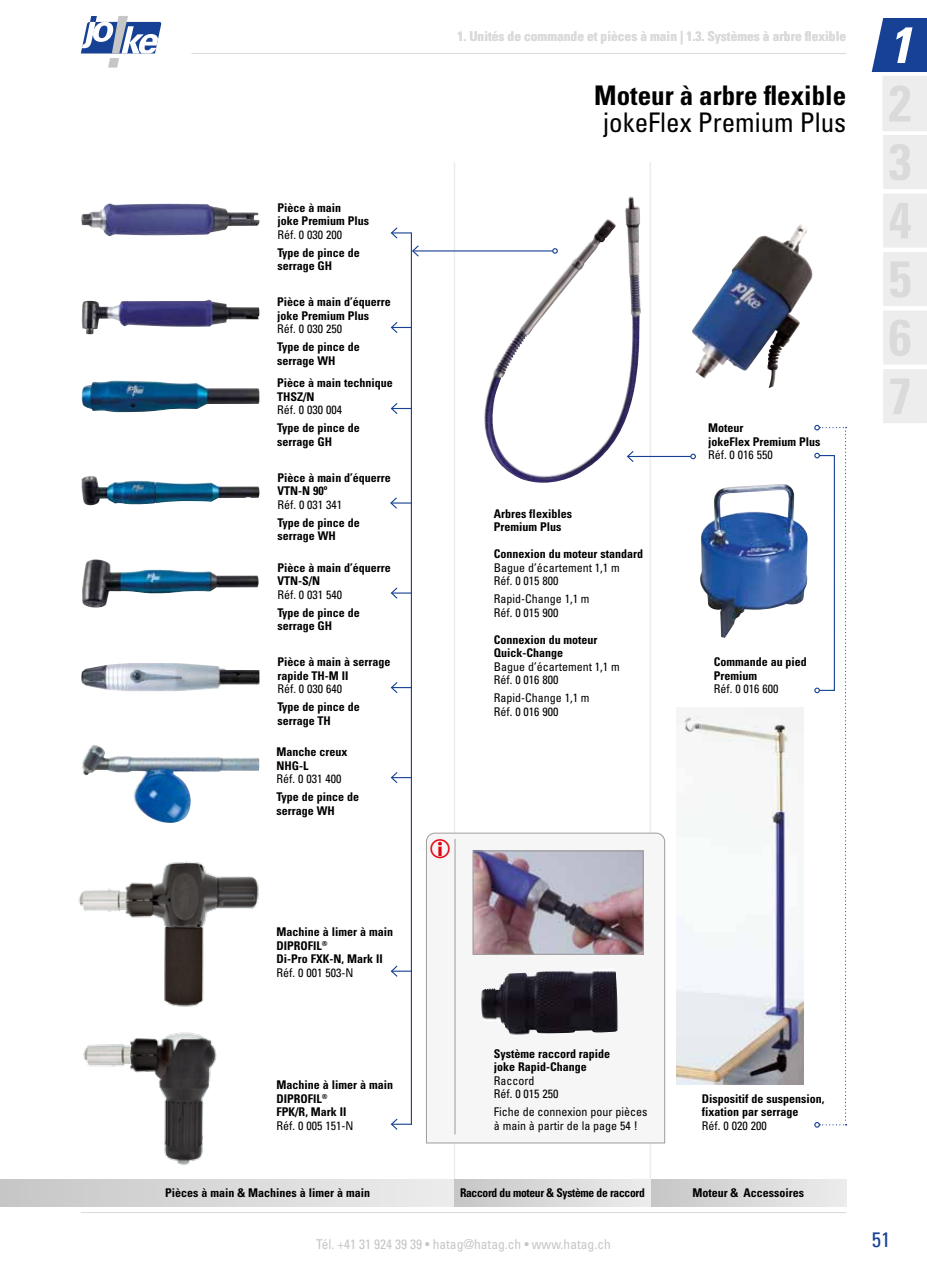
<style>
.page{position:relative;width:927px;height:1276px;background:#fff}
.page>*{position:absolute;margin:0;border:0;box-sizing:border-box;transform-origin:0 0}
.t1{font:italic 700 condensed 51px "Univers LT Pro";color:#fff}
.t2{font:700 condensed 27px "Univers LT Pro";color:#000}
.t3{font:condensed 27px "Univers LT Pro";color:#000}
.t4{font:condensed 21px "Univers LT Pro";color:#164194}
.t5{font:700 condensed 13.5px "Univers LT Pro";color:#dadada}
.t6{font:condensed 13.5px "Univers LT Pro";color:#c6c6c6}
.t7{font:700 condensed 12px/13.5px "Univers LT Pro";color:#000}
.t8{font:condensed 12px/13.5px "Univers LT Pro";color:#000}
.t9{font:700 condensed 12px "Univers LT Pro";letter-spacing:-.025em;color:#000;scale:.96 1}
</style>
<div class="page">
<hr style="left:81px;top:1212px;width:765px;height:1px;background:#dadada">
<svg style="left:81px;top:16px;width:81px;height:52px"></svg>
<hr style="left:191px;top:53px;width:655px;height:1px;background:#dadada">
<svg style="left:871px;top:18px;width:56px;height:405px"></svg>
<hr style="left:650px;top:162px;width:1px;height:1044px;background:#ededed">
<hr style="left:454px;top:162px;width:1px;height:1044px;background:#ededed">
<div style="left:426px;top:832px;width:239px;height:311px;background:#f6f6f6"></div>
<hr style="left:455px;top:839px;width:1px;height:295px;background:#9d9d9c">
<div style="left:0;top:1179px;width:454px;height:27px;background:linear-gradient(to right,#c7c6c6,#ededec)"></div>
<div style="left:650px;top:1179px;width:196px;height:27px;background:linear-gradient(to right,#c7c6c6,#ececec)"></div>
<div style="left:454px;top:1179px;width:196px;height:27px;background:linear-gradient(to right,#c7c6c6,#ececec)"></div>
<img style="left:700px;top:484px;width:108px;height:154px">
<img style="left:676px;top:708px;width:128px;height:376px">
<img style="left:483px;top:196px;width:151px;height:287px">
<img style="left:82px;top:745px;width:177px;height:78px">
<img style="left:82px;top:559px;width:177px;height:49px">
<img style="left:82px;top:476px;width:178px;height:29px">
<img style="left:82px;top:380px;width:177px;height:32px">
<img style="left:82px;top:300px;width:177px;height:34px">
<img style="left:81px;top:203px;width:179px;height:34px">
<img style="left:480px;top:968px;width:139px;height:68px">
<img style="left:474px;top:852px;width:168px;height:101px">
<div style="left:472px;top:850px;width:172px;height:105px;border:1px solid #9d9d9c"></div>
<hr style="left:413px;top:250px;width:140px;height:1px;background:#164194">
<svg style="left:552px;top:248px;width:6px;height:6px"></svg>
<svg style="left:390px;top:321px;width:21px;height:13px"></svg>
<hr style="left:411px;top:233px;width:1px;height:891px;background:#164194">
<svg style="left:390px;top:402px;width:21px;height:13px"></svg>
<svg style="left:390px;top:1117px;width:22px;height:13px"></svg>
<svg style="left:390px;top:771px;width:21px;height:13px"></svg>
<svg style="left:390px;top:681px;width:21px;height:13px"></svg>
<svg style="left:390px;top:586px;width:21px;height:14px"></svg>
<svg style="left:390px;top:496px;width:21px;height:14px"></svg>
<img style="left:692px;top:224px;width:121px;height:154px">
<img style="left:81px;top:663px;width:178px;height:29px">
<img style="left:78px;top:861px;width:181px;height:146px">
<img style="left:83px;top:1032px;width:134px;height:133px">
<svg style="left:390px;top:964px;width:21px;height:14px"></svg>
<svg style="left:390px;top:227px;width:30px;height:31px"></svg>
<svg style="left:814px;top:425px;width:33px;height:702px"></svg>
<hr style="left:628px;top:456px;width:63px;height:1px;background:#164194">
<svg style="left:690px;top:454px;width:6px;height:5px"></svg>
<svg style="left:626px;top:450px;width:9px;height:13px"></svg>
<svg style="left:431px;top:839px;width:19px;height:19px"></svg>
<p class="t5" style="left:457px;top:27px;width:390px">1. Unités de commande et pièces à main | 1.3. Systèmes à arbre flexible</p>
<h2 class="t2" style="left:594px;top:78px;width:253px">Moteur à arbre flexible</h2>
<h2 class="t3" style="left:603px;top:105px;width:244px">jokeFlex Premium Plus</h2>
<p class="t7" style="left:277px;top:200px;width:93px">Pièce à main<br>joke Premium Plus</p>
<p class="t8" style="left:277px;top:227px;width:66px">Réf. 0 030 200</p>
<p class="t7" style="left:277px;top:245px;width:84px">Type de pince de serrage GH</p>
<p class="t7" style="left:277px;top:295px;width:115px">Pièce à main d’équerre joke Premium Plus</p>
<p class="t8" style="left:277px;top:322px;width:66px">Réf. 0 030 250</p>
<p class="t7" style="left:277px;top:340px;width:84px">Type de pince de serrage WH</p>
<p class="t7" style="left:277px;top:376px;width:117px">Pièce à main technique<br>THSZ/N</p>
<p class="t8" style="left:277px;top:403px;width:66px">Réf. 0 030 004</p>
<p class="t7" style="left:277px;top:421px;width:84px">Type de pince de serrage GH</p>
<p class="t7" style="left:277px;top:470px;width:115px">Pièce à main d’équerre<br>VTN-N 90º</p>
<p class="t8" style="left:277px;top:497px;width:66px">Réf. 0 031 341</p>
<p class="t7" style="left:277px;top:515px;width:84px">Type de pince de serrage WH</p>
<p class="t7" style="left:494px;top:506px;width:80px">Arbres flexibles<br>Premium Plus</p>
<p class="t7" style="left:494px;top:547px;width:151px">Connexion du moteur standard</p>
<p class="t8" style="left:494px;top:560px;width:128px">Bague d’écartement 1,1 m<br>Réf. 0 015 800</p>
<p class="t8" style="left:494px;top:592px;width:97px">Rapid-Change 1,1 m<br>Réf. 0 015 900</p>
<p class="t7" style="left:494px;top:632px;width:105px">Connexion du moteur<br>Quick-Change</p>
<p class="t8" style="left:494px;top:659px;width:128px">Bague d’écartement 1,1 m<br>Réf. 0 016 800</p>
<p class="t8" style="left:494px;top:691px;width:97px">Rapid-Change 1,1 m<br>Réf. 0 016 900</p>
<p class="t7" style="left:277px;top:560px;width:115px">Pièce à main d’équerre<br>VTN-S/N</p>
<p class="t8" style="left:277px;top:587px;width:66px">Réf. 0 031 540</p>
<p class="t7" style="left:277px;top:605px;width:84px">Type de pince de serrage GH</p>
<p class="t7" style="left:277px;top:655px;width:115px">Pièce à main à serrage rapide TH-M II</p>
<p class="t8" style="left:277px;top:682px;width:66px">Réf. 0 030 640</p>
<p class="t7" style="left:277px;top:700px;width:84px">Type de pince de serrage TH</p>
<p class="t7" style="left:277px;top:745px;width:72px">Manche creux<br>NHG-L</p>
<p class="t8" style="left:277px;top:772px;width:66px">Réf. 0 031 400</p>
<p class="t7" style="left:277px;top:790px;width:84px">Type de pince de serrage WH</p>
<p class="t7" style="left:708px;top:421px;width:114px">Moteur<br>jokeFlex Premium Plus</p>
<p class="t8" style="left:708px;top:448px;width:66px">Réf. 0 016 550</p>
<p class="t7" style="left:714px;top:655px;width:95px">Commande au pied<br>Premium</p>
<p class="t8" style="left:714px;top:682px;width:66px">Réf. 0 016 600</p>
<h1 class="t1" style="left:888px;top:9px;width:25px">11</h1>
<p class="t7" style="left:277px;top:925px;width:118px">Machine à limer à main<br>DIPROFIL<sup>®<br></sup>Di-Pro FXK-N, Mark II</p>
<p class="t8" style="left:277px;top:965px;width:78px">Réf. 0 001 503-N</p>
<p class="t7" style="left:277px;top:1078px;width:118px">Machine à limer à main<br>DIPROFIL<sup>®<br></sup>FPK/R, Mark II</p>
<p class="t8" style="left:277px;top:1118px;width:78px">Réf. 0 005 151-N</p>
<p class="t7" style="left:494px;top:1046px;width:118px">Système raccord rapide joke Rapid-Change</p>
<p class="t8" style="left:494px;top:1073px;width:66px">Raccord<br>Réf. 0 015 250</p>
<p class="t8" style="left:494px;top:1105px;width:155px">Fiche de connexion pour pièces à main à partir de la page 54 !</p>
<p class="t7" style="left:702px;top:1091px;width:124px">Dispositif de suspension, fixation par serrage</p>
<p class="t8" style="left:702px;top:1118px;width:66px">Réf. 0 020 200</p>
<p class="t7" style="left:165px;top:1186px;width:206px">Pièces à main &amp; Machines à limer à main</p>
<p class="t9" style="left:460px;top:1185px;width:194px">Raccord du moteur &amp; Système de raccord</p>
<p class="t7" style="left:692px;top:1186px;width:113px">Moteur &amp; Accessoires</p>
<p class="t6" style="left:316px;top:1235px;width:296px">Tél. +41 31 924 39 39 • hatag@hatag.ch • www.hatag.ch</p>
<h3 class="t4" style="left:872px;top:1226px;width:20px">51</h3>
</div>
